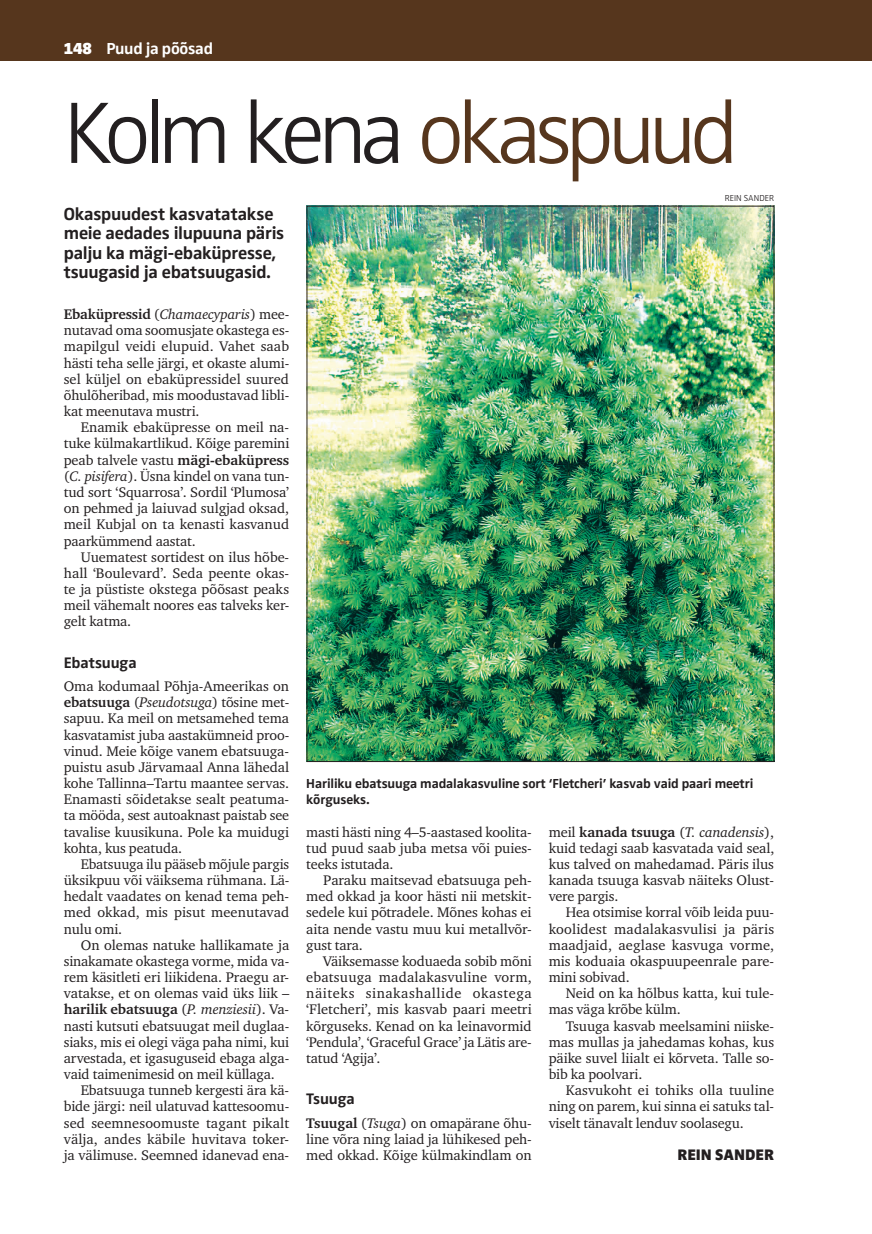
<style>
.page{position:relative;width:872px;height:1234px;background:#fff}
.page>*{position:absolute;margin:0;border:0;box-sizing:border-box;transform-origin:0 0}
.t1{font:300 90px "Zwo Pro";letter-spacing:-.075em;color:#231f20}
.t2{font:700 18px/19.5px "Zwo Pro";letter-spacing:-.015em;color:#231f20}
.t3{font:700 16.5px "Zwo Pro";letter-spacing:-.02em;color:#fff}
.t4{font:700 15.75px "Zwo Pro";letter-spacing:-.01em;color:#231f20}
.t5{font:900 15.75px "Zwo Pro";color:#231f20}
.t6{font:14.25px/16.2px "Charter ITC";letter-spacing:-.01em;color:#231f20;text-align:justify}
.t7{font:700 13.5px/16.2px "Zwo Pro";letter-spacing:-.01em;color:#231f20}
.t8{font:300 9px "Zwo Pro";color:#231f20}
.s1{font-weight:900}
.s2{color:#56361d}
.s3{font-weight:700}
.s4{font-style:italic}
</style>
<div class="page">
<div style="left:0;top:0;width:872px;height:60px;background:#56361d"></div>
<img style="left:309px;top:208px;width:463px;height:551px">
<p class="t3" style="left:64px;top:39px;width:151px"><span class="s1">148</span> Puud ja põõsad</p>
<h1 class="t1" style="left:64px;top:81px;width:676px">Kolm kena <span class="s2">okaspuud</span></h1>
<p class="t2" style="left:64px;top:204px;width:222px">Okaspuudest kasvatatakse meie aedades ilupuuna päris palju ka mägi-ebaküpresse, tsuugasid ja ebatsuugasid.</p>
<p class="t8" style="left:724px;top:193px;width:51px">REIN SANDER</p>
<p class="t6" style="left:64px;top:306px;width:227px"><span class="s3">Ebaküpressid</span> (<span class="s4">Chamaecyparis</span>) mee&shy;nutavad oma soomusjate okastega es&shy;mapilgul veidi elupuid. Vahet saab hästi teha selle järgi, et okaste alumi&shy;sel küljel on ebaküpressidel suured õhulõheribad, mis moodustavad libli&shy;kat meenutava mustri.</p>
<p class="t6" style="left:64px;top:419px;width:227px;text-indent:17px">Enamik ebaküpresse on meil na&shy;tuke külmakartlikud. Kõige paremini peab talvele vastu <span class="s3">mägi-ebaküpress </span>(<span class="s4">C. pisifera</span>). Üsna kindel on vana tun&shy;tud sort ‘Squarrosa’. Sordil ‘Plumosa’ on pehmed ja laiuvad sulgjad oksad, meil Kubjal on ta kenasti kasvanud paarkümmend aastat.</p>
<p class="t6" style="left:64px;top:548px;width:227px;text-indent:17px">Uuematest sortidest on ilus hõbe&shy;hall ‘Boulevard’. Seda peente okas&shy;te ja püstiste okstega põõsast peaks meil vähemalt noores eas talveks ker&shy;gelt katma.</p>
<p class="t4" style="left:64px;top:653px;width:74px">Ebatsuuga</p>
<p class="t6" style="left:64px;top:678px;width:227px">Oma kodumaal Põhja-Ameerikas on <span class="s3">ebatsuuga</span> (<span class="s4">Pseudotsuga</span>) tõsine met&shy;sapuu. Ka meil on metsamehed tema kasvatamist juba aastakümneid proo&shy;vinud. Meie kõige vanem ebatsuuga&shy;puistu asub Järvamaal Anna lähedal kohe Tallinna–Tartu maantee servas.<br>Enamasti sõidetakse sealt peatuma&shy;ta mööda, sest autoaknast paistab see tavalise kuusikuna. Pole ka muidugi kohta, kus peatuda.</p>
<p class="t6" style="left:64px;top:855px;width:227px;text-indent:17px">Ebatsuuga ilu pääseb mõjule pargis üksikpuu või väiksema rühmana. Lä&shy;hedalt vaadates on kenad tema peh&shy;med okkad, mis pisut meenutavad nulu omi.</p>
<p class="t6" style="left:64px;top:936px;width:227px;text-indent:17px">On olemas natuke hallikamate ja sinakamate okastega vorme, mida va&shy;rem käsitleti eri liikidena. Praegu ar&shy;vatakse, et on olemas vaid üks liik – <span class="s3">harilik ebatsuuga</span> (<span class="s4">P. menziesii</span>). Va&shy;nasti kutsuti ebatsuugat meil duglaa&shy;siaks, mis ei olegi väga paha nimi, kui arvestada, et igasuguseid ebaga alga&shy;vaid taimenimesid on meil küllaga.</p>
<p class="t6" style="left:64px;top:1081px;width:227px;text-indent:17px">Ebatsuuga tunneb kergesti ära kä&shy;bide järgi: neil ulatuvad kattesoomu&shy;sed seemnesoomuste tagant pikalt välja, andes käbile huvitava toker&shy;ja välimuse. Seemned idanevad ena-</p>
<p class="t7" style="left:306px;top:775px;width:449px">Hariliku ebatsuuga madalakasvuline sort ‘Fletcheri’ kasvab vaid paari meetri kõrguseks.</p>
<p class="t6" style="left:306px;top:823px;width:227px">masti hästi ning 4–5-aastased koolita&shy;tud puud saab juba metsa või puies&shy;teeks istutada.</p>
<p class="t6" style="left:306px;top:871px;width:227px;text-indent:17px">Paraku maitsevad ebatsuuga peh&shy;med okkad ja koor hästi nii metskit&shy;sedele kui põtradele. Mõnes kohas ei aita nende vastu muu kui metallvõr&shy;gust tara.</p>
<p class="t6" style="left:306px;top:952px;width:227px;text-indent:17px">Väiksemasse koduaeda sobib mõni ebatsuuga madalakasvuline vorm, näiteks sinakashallide okastega ‘Fletcheri’, mis kasvab paari meetri kõrguseks. Kenad on ka leinavormid ‘Pendula’, ‘Graceful Grace’ ja Lätis are&shy;tatud ‘Agija’.</p>
<p class="t4" style="left:306px;top:1089px;width:50px">Tsuuga</p>
<p class="t6" style="left:306px;top:1114px;width:227px"><span class="s3">Tsuugal</span> (<span class="s4">Tsuga</span>) on omapärane õhu&shy;line võra ning laiad ja lühikesed peh&shy;med okkad. Kõige külmakindlam on</p>
<p class="t6" style="left:549px;top:823px;width:227px">meil <span class="s3">kanada tsuuga</span> (<span class="s4">T. canadensis</span>), kuid tedagi saab kasvatada vaid seal, kus talved on mahedamad. Päris ilus kanada tsuuga kasvab näiteks Olust&shy;vere pargis.</p>
<p class="t6" style="left:549px;top:904px;width:227px;text-indent:17px">Hea otsimise korral võib leida puu&shy;koolidest madalakasvulisi ja päris maadjaid, aeglase kasvuga vorme, mis koduaia okaspuupeenrale pare&shy;mini sobivad.</p>
<p class="t6" style="left:549px;top:985px;width:227px;text-indent:17px">Neid on ka hõlbus katta, kui tule&shy;mas väga krõbe külm.</p>
<p class="t6" style="left:549px;top:1017px;width:227px;text-indent:17px">Tsuuga kasvab meelsamini niiske&shy;mas mullas ja jahedamas kohas, kus päike suvel liialt ei kõrveta. Talle so&shy;bib ka poolvari.</p>
<p class="t6" style="left:549px;top:1081px;width:227px;text-indent:17px">Kasvukoht ei tohiks olla tuuline ning on parem, kui sinna ei satuks tal&shy;viselt tänavalt lenduv soolasegu.</p>
<p class="t5" style="left:677px;top:1144px;width:98px">REIN SANDER</p>
</div>
